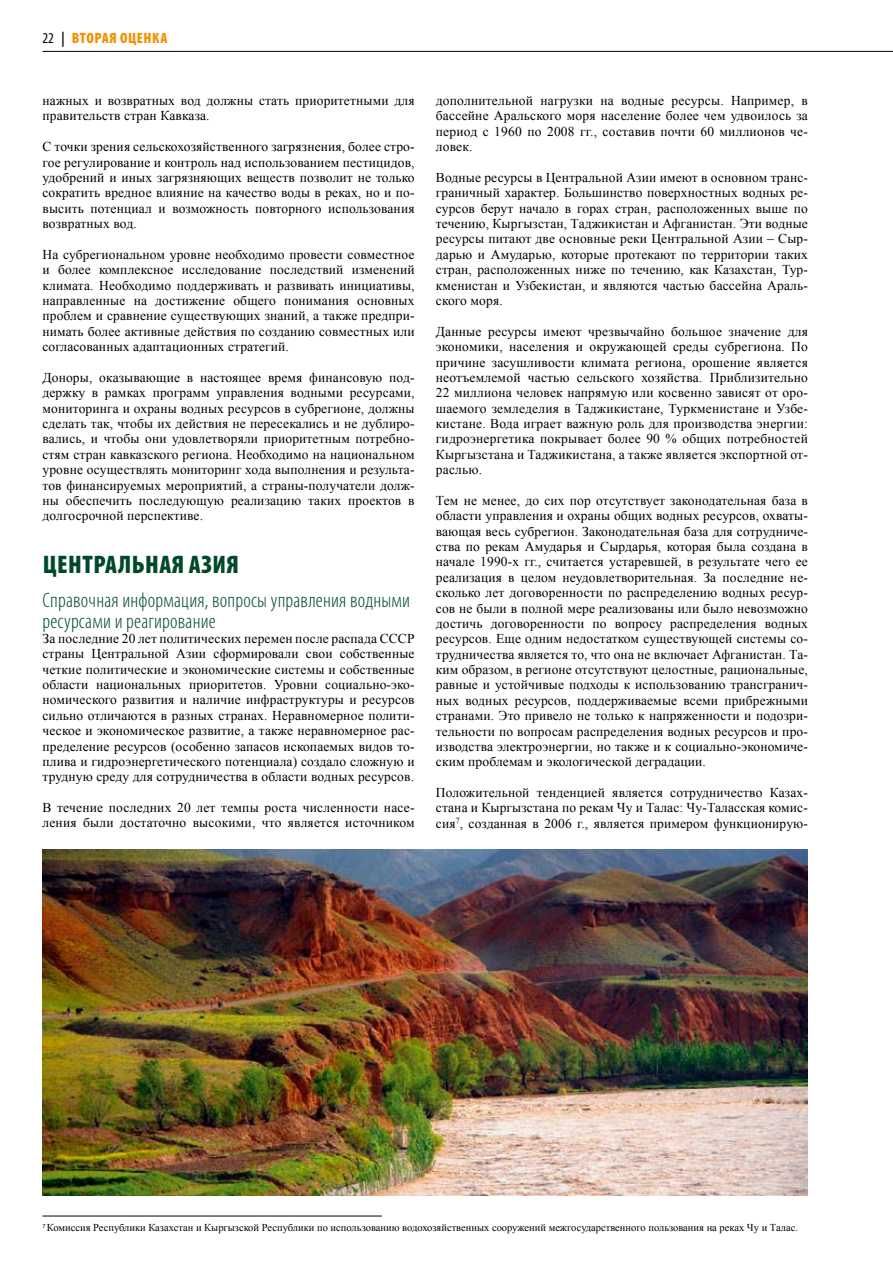
<style>
.page{position:relative;width:893px;height:1263px;background:#fff}
.page>*{position:absolute;margin:0;border:0;box-sizing:border-box;transform-origin:0 0}
.t1{font:900 condensed 25.5px "Myriad Pro";letter-spacing:.02em;color:#00492a}
.t2{font:300 condensed 21px/21px "Myriad Pro";letter-spacing:.01em;color:#00492a}
.t3{font:900 condensed 15px "Myriad Pro";color:#f39100}
.t4{font:13.5px/15.5px "Times New Roman";letter-spacing:.01em;color:#000;text-align:justify}
.t5{font:10.5px "Times New Roman";color:#000}
.s1{font-weight:400;color:#000}
.s2{font-weight:600;color:#000}
</style>
<div class="page">
<hr style="left:43px;top:51px;width:850px;height:1px;background:#000">
<img style="left:43px;top:850px;width:765px;height:346px">
<hr style="left:43px;top:1216px;width:339px;height:1px;background:#000">
<p class="t3" style="left:43px;top:29px;width:53px"><span class="s1">22</span> <span class="s2">|</span> Вторая</p>
<p class="t3" style="left:120px;top:29px;width:17px">Оценка</p>
<p class="t4" style="left:43px;top:93px;width:374px">нажных и возвратных вод должны стать приоритетными для правительств стран Кавказа.</p>
<p class="t4" style="left:43px;top:139px;width:374px">С точки зрения сельскохозяйственного загрязнения, более стро&shy;гое регулирование и контроль над использованием пестицидов, удобрений и иных загрязняющих веществ позволит не только сократить вредное влияние на качество воды в реках, но и по&shy;высить потенциал и возможность повторного использования возвратных вод.</p>
<p class="t4" style="left:43px;top:246px;width:374px">На субрегиональном уровне необходимо провести совместное и более комплексное исследование последствий изменений климата. Необходимо поддерживать и развивать инициативы, направленные на достижение общего понимания основных проблем и сравнение существующих знаний, а также предпри&shy;нимать более активные действия по созданию совместных или согласованных адаптационных стратегий.</p>
<p class="t4" style="left:43px;top:369px;width:374px">Доноры, оказывающие в настоящее время финансовую под&shy;держку в рамках программ управления водными ресурсами, мониторинга и охраны водных ресурсов в субрегионе, должны сделать так, чтобы их действия не пересекались и не дублиро&shy;вались, и чтобы они удовлетворяли приоритетным потребно&shy;стям стран кавказского региона. Необходимо на национальном уровне осуществлять мониторинг хода выполнения и результа&shy;тов финансируемых мероприятий, а страны-получатели долж&shy;ны обеспечить последующую реализацию таких проектов в долгосрочной перспективе.</p>
<h1 class="t1" style="left:43px;top:550px;width:198px">ЦЕНТРАЛЬНАЯ АЗИЯ</h1>
<h2 class="t2" style="left:43px;top:589px;width:369px">Справочная информация, вопросы управления водными ресурсами и реагирование</h2>
<p class="t4" style="left:43px;top:630px;width:374px">За последние 20 лет политических перемен после распада СССР страны Центральной Азии сформировали свои собственные четкие политические и экономические системы и собственные области национальных приоритетов. Уровни социально-эко&shy;номического развития и наличие инфраструктуры и ресурсов сильно отличаются в разных странах. Неравномерное полити&shy;ческое и экономическое развитие, а также неравномерное рас&shy;пределение ресурсов (особенно запасов ископаемых видов то&shy;плива и гидроэнергетического потенциала) создало сложную и трудную среду для сотрудничества в области водных ресурсов.</p>
<p class="t4" style="left:43px;top:799px;width:374px">В течение последних 20 лет темпы роста численности насе&shy;ления были достаточно высокими, что является источником</p>
<p class="t4" style="left:436px;top:93px;width:374px">дополнительной нагрузки на водные ресурсы. Например, в бассейне Аральского моря население более чем удвоилось за период с 1960 по 2008 гг., составив почти 60 миллионов че&shy;ловек.</p>
<p class="t4" style="left:436px;top:169px;width:374px">Водные ресурсы в Центральной Азии имеют в основном транс&shy;граничный характер. Большинство поверхностных водных ре&shy;сурсов берут начало в горах стран, расположенных выше по течению, Кыргызстан, Таджикистан и Афганистан. Эти водные ресурсы питают две основные реки Центральной Азии – Сыр&shy;дарью и Амударью, которые протекают по территории таких стран, расположенных ниже по течению, как Казахстан, Тур&shy;кменистан и Узбекистан, и являются частью бассейна Араль&shy;ского моря.</p>
<p class="t4" style="left:436px;top:323px;width:374px">Данные ресурсы имеют чрезвычайно большое значение для экономики, населения и окружающей среды субрегиона. По причине засушливости климата региона, орошение является неотъемлемой частью сельского хозяйства. Приблизительно 22 миллиона человек напрямую или косвенно зависят от оро&shy;шаемого земледелия в Таджикистане, Туркменистане и Узбе&shy;кистане. Вода играет важную роль для производства энергии: гидроэнергетика покрывает более 90 % общих потребностей Кыргызстана и Таджикистана, а также является экспортной от&shy;раслью.</p>
<p class="t4" style="left:436px;top:492px;width:374px">Тем не менее, до сих пор отсутствует законодательная база в области управления и охраны общих водных ресурсов, охваты&shy;вающая весь субрегион. Законодательная база для сотрудниче&shy;ства по рекам Амударья и Сырдарья, которая была создана в начале 1990-х гг., считается устаревшей, в результате чего ее реализация в целом неудовлетворительная. За последние не&shy;сколько лет договоренности по распределению водных ресур&shy;сов не были в полной мере реализованы или было невозможно достичь договоренности по вопросу распределения водных ресурсов. Еще одним недостатком существующей системы со&shy;трудничества является то, что она не включает Афганистан. Та&shy;ким образом, в регионе отсутствуют целостные, рациональные, равные и устойчивые подходы к использованию трансгранич&shy;ных водных ресурсов, поддерживаемые всеми прибрежными странами. Это привело не только к напряженности и подозри&shy;тельности по вопросам распределения водных ресурсов и про&shy;изводства электроэнергии, но также и к социально-экономиче&shy;ским проблемам и экологической деградации.</p>
<p class="t4" style="left:436px;top:785px;width:374px">Положительной тенденцией является сотрудничество Казах&shy;стана и Кыргызстана по рекам Чу и Талас: Чу-Таласская комис&shy;сия<sup>7</sup>, созданная в 2006 г., является примером функционирую-</p>
<p class="t5" style="left:43px;top:1220px;width:757px"><sup>7</sup> Комиссия Республики Казахстан и Кыргызской Республики по использованию водохозяйственных сооружений межгосударственного пользования на реках Чу и Талас.</p>
</div>
